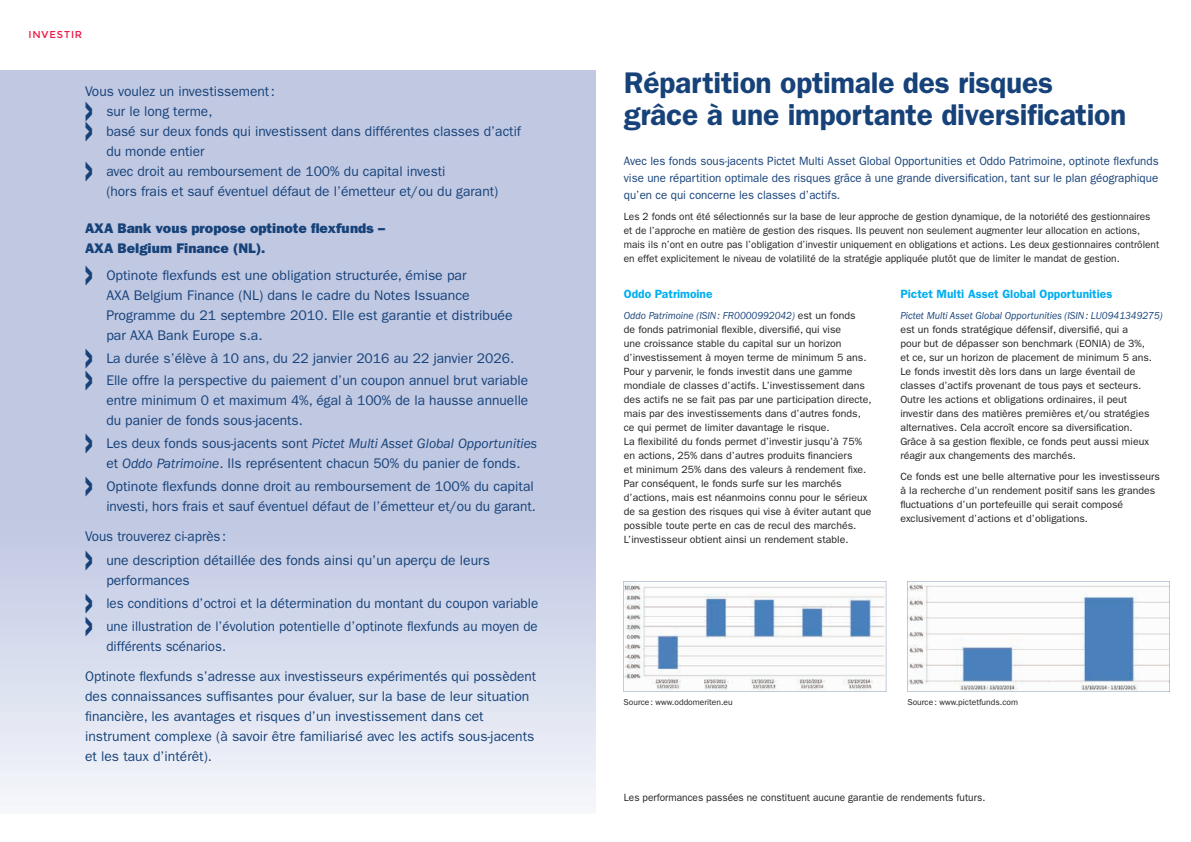
<style>
.page{position:relative;width:1191px;height:842px;background:#fff}
.page>*{position:absolute;margin:0;border:0;box-sizing:border-box;transform-origin:0 0}
.t1{font:800 36px "Franklin Gothic";color:#164279;scale:.35 1}
.t2{font:600 30px/32px "Franklin Gothic";letter-spacing:-.01em;color:#164279}
.t3{font:14px/20px "Franklin Gothic";color:#164279}
.t4{font:14px/20px "Franklin Gothic";color:#164279;scale:.95 1}
.t5{font:14px "Franklin Gothic";color:#164279;scale:.96 1}
.t6{font:800 14px/20px "Franklin Gothic";color:#164279}
.t7{font:12px/17px "Franklin Gothic";color:#164279;text-align:justify;scale:.96 1}
.t8{font:600 12px "Franklin Gothic";color:#00aeef}
.t9{font:10.5px/14px "Franklin Gothic";color:#231f20}
.t10{font:10.5px/14px "Franklin Gothic";color:#231f20;scale:.96 1}
.t11{font:italic 10.5px "Franklin Gothic";color:#164279;scale:.94 1}
.t12{font:10px "Montserrat";letter-spacing:.09em;color:#ed1845}
.t13{font:8.5px "Franklin Gothic";color:#231f20}
.s1{font-style:italic}
.s2{font-style:italic;color:#164279}
</style>
<div class="page">
<svg style="left:0;top:71px;width:595px;height:735px"></svg>
<svg style="left:907px;top:581px;width:263px;height:111px"></svg>
<svg style="left:623px;top:581px;width:263px;height:111px"></svg>
<p class="t12" style="left:28px;top:29px;width:55px">INVESTIR</p>
<h3 class="t3" style="left:85px;top:81px;width:191px">Vous voulez un investissement :</h3>
<h1 class="t1" style="left:85px;top:88px;width:23px">&gt;</h1>
<h3 class="t3" style="left:106px;top:101px;width:108px">sur le long terme,</h3>
<h1 class="t1" style="left:85px;top:108px;width:23px">&gt;</h1>
<h3 class="t3" style="left:106px;top:121px;width:416px">basé sur deux fonds qui investissent dans différentes classes d’actif du monde entier</h3>
<h1 class="t1" style="left:85px;top:148px;width:23px">&gt;</h1>
<h3 class="t3" style="left:106px;top:161px;width:393px">avec droit au remboursement de 100% du capital investi<br>(hors frais et sauf éventuel défaut de l’émetteur et/ou du garant)</h3>
<h3 class="t6" style="left:85px;top:218px;width:301px">AXA Bank vous propose optinote flexfunds –<br>AXA Belgium Finance (NL).</h3>
<h1 class="t1" style="left:85px;top:252px;width:23px">&gt;</h1>
<h3 class="t3" style="left:106px;top:265px;width:408px">Optinote flexfunds est une obligation structurée, émise par<br>AXA Belgium Finance (NL) dans le cadre du Notes Issuance Programme du 21 septembre 2010. Elle est garantie et distribuée par AXA Bank Europe s.a.</h3>
<h1 class="t1" style="left:85px;top:335px;width:23px">&gt;</h1>
<h3 class="t3" style="left:106px;top:348px;width:409px">La durée s’élève à 10 ans, du 22 janvier 2016 au 22 janvier 2026.</h3>
<h1 class="t1" style="left:85px;top:358px;width:23px">&gt;</h1>
<h3 class="t3" style="left:106px;top:371px;width:423px;text-align:justify">Elle offre la perspective du paiement d’un coupon annuel brut variable entre minimum 0 et maximum 4%, égal à 100% de la hausse annuelle du panier de fonds sous-jacents.</h3>
<h1 class="t1" style="left:85px;top:421px;width:23px">&gt;</h1>
<h3 class="t3" style="left:106px;top:433px;width:432px">Les deux fonds sous-jacents sont <span class="s1">Pictet Multi Asset Global Opportunities </span>et <span class="s1">Oddo Patrimoine</span>. Ils représentent chacun 50% du panier de fonds.</h3>
<h1 class="t1" style="left:85px;top:463px;width:23px">&gt;</h1>
<h3 class="t3" style="left:106px;top:476px;width:431px">Optinote flexfunds donne droit au remboursement de 100% du capital investi, hors frais et sauf éventuel défaut de l’émetteur et/ou du garant.</h3>
<h3 class="t5" style="left:85px;top:528px;width:149px">Vous trouverez ci-après :</h3>
<h1 class="t1" style="left:85px;top:538px;width:23px">&gt;</h1>
<h3 class="t3" style="left:106px;top:550px;width:385px">une description détaillée des fonds ainsi qu’un aperçu de leurs performances</h3>
<h1 class="t1" style="left:85px;top:580px;width:23px">&gt;</h1>
<h3 class="t5" style="left:106px;top:595px;width:451px">les conditions d’octroi et la détermination du montant du coupon variable</h3>
<h1 class="t1" style="left:85px;top:603px;width:23px">&gt;</h1>
<h3 class="t4" style="left:106px;top:616px;width:455px">une illustration de l’évolution potentielle d’optinote flexfunds au moyen de différents scénarios.</h3>
<p class="t3" style="left:85px;top:666px;width:452px">Optinote flexfunds s’adresse aux investisseurs expérimentés qui possèdent des connaissances suffisantes pour évaluer, sur la base de leur situation financière, les avantages et risques d’un investissement dans cet instrument complexe (à savoir être familiarisé avec les actifs sous-jacents et les taux d’intérêt).</p>
<h2 class="t2" style="left:624px;top:67px;width:504px">Répartition optimale des risques grâce à une importante diversification</h2>
<p class="t7" style="left:624px;top:153px;width:558px">Avec les fonds sous-jacents Pictet Multi Asset Global Opportunities et Oddo Patrimoine, optinote flexfunds vise une répartition optimale des risques grâce à une grande diversification, tant sur le plan géographique qu’en ce qui concerne les classes d’actifs.</p>
<p class="t10" style="left:624px;top:210px;width:559px">Les 2 fonds ont été sélectionnés sur la base de leur approche de gestion dynamique, de la notoriété des gestionnaires et de l’approche en matière de gestion des risques. Ils peuvent non seulement augmenter leur allocation en actions, mais ils n’ont en outre pas l’obligation d’investir uniquement en obligations et actions. Les deux gestionnaires contrôlent en effet explicitement le niveau de volatilité de la stratégie appliquée plutôt que de limiter le mandat de gestion.</p>
<p class="t8" style="left:624px;top:287px;width:90px">Oddo Patrimoine</p>
<p class="t9" style="left:624px;top:309px;width:249px"><span class="s2">Oddo Patrimoine (ISIN : FR0000992042)</span> est un fonds<br>de fonds patrimonial flexible, diversifié, qui vise<br>une croissance stable du capital sur un horizon d’investissement à moyen terme de minimum 5 ans.<br>Pour y parvenir, le fonds investit dans une gamme mondiale de classes d’actifs. L’investissement dans des actifs ne se fait pas par une participation directe, mais par des investissements dans d’autres fonds, ce qui permet de limiter davantage le risque.<br>La flexibilité du fonds permet d’investir jusqu’à 75% en actions, 25% dans d’autres produits financiers<br>et minimum 25% dans des valeurs à rendement fixe.<br>Par conséquent, le fonds surfe sur les marchés d’actions, mais est néanmoins connu pour le sérieux de sa gestion des risques qui vise à éviter autant que possible toute perte en cas de recul des marchés.<br>L’investisseur obtient ainsi un rendement stable.</p>
<p class="t8" style="left:900px;top:287px;width:214px">Pictet Multi Asset Global Opportunities</p>
<p class="t11" style="left:900px;top:310px;width:280px">Pictet Multi Asset Global Opportunities (ISIN : LU0941349275)</p>
<p class="t9" style="left:900px;top:323px;width:253px">est un fonds stratégique défensif, diversifié, qui a<br>pour but de dépasser son benchmark (EONIA) de 3%, et ce, sur un horizon de placement de minimum 5 ans.<br>Le fonds investit dès lors dans un large éventail de classes d’actifs provenant de tous pays et secteurs.<br>Outre les actions et obligations ordinaires, il peut investir dans des matières premières et/ou stratégies alternatives. Cela accroît encore sa diversification.<br>Grâce à sa gestion flexible, ce fonds peut aussi mieux réagir aux changements des marchés.</p>
<p class="t9" style="left:900px;top:470px;width:261px">Ce fonds est une belle alternative pour les investisseurs à la recherche d’un rendement positif sans les grandes fluctuations d’un portefeuille qui serait composé exclusivement d’actions et d’obligations.</p>
<p class="t13" style="left:623px;top:698px;width:111px">Source : www.oddomeriten.eu</p>
<p class="t13" style="left:907px;top:698px;width:112px">Source : www.pictetfunds.com</p>
<p class="t10" style="left:624px;top:790px;width:378px">Les performances passées ne constituent aucune garantie de rendements futurs.</p>
</div>
